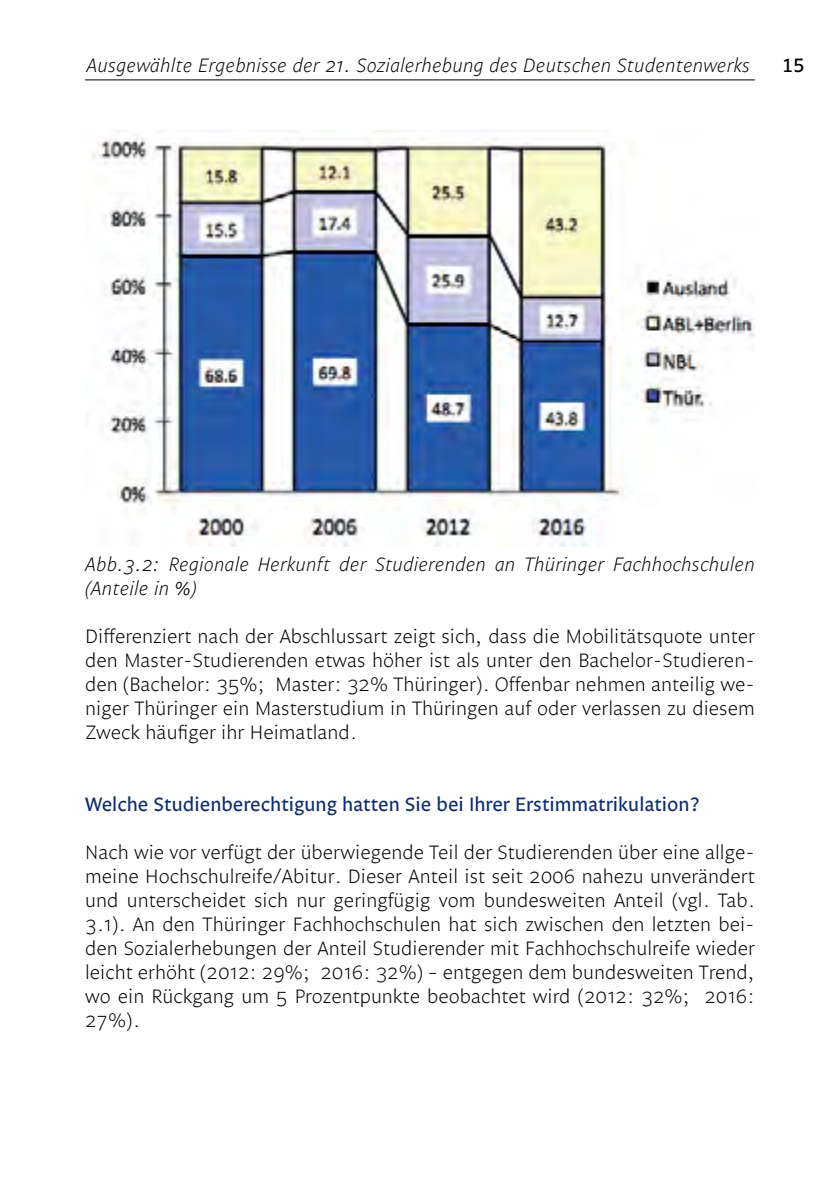
<style>
.page{position:relative;width:840px;height:1191px;background:#fff}
.page>*{position:absolute;margin:0;border:0;box-sizing:border-box;transform-origin:0 0}
.t1{font:300 20px/24px "Legato";color:#000;text-align:justify}
.t2{font:italic 300 20px/24px "Legato";color:#000}
.t3{font:20px "Legato";color:#0e2d6d}
.t4{font:20px "Legato TF";color:#000}
</style>
<div class="page">
<hr style="left:85px;top:79px;width:669px;height:1px;background:#000">
<img style="left:91px;top:130px;width:663px;height:416px">
<p class="t2" style="left:86px;top:54px;width:664px">Ausgewählte Ergebnisse der 21. Sozialerhebung des Deutschen Studentenwerks</p>
<p class="t4" style="left:781px;top:53px;width:24px">15</p>
<p class="t2" style="left:85px;top:553px;width:670px">Abb.3.2: Regionale Herkunft der Studierenden an Thüringer Fachhochschulen (Anteile in %)</p>
<p class="t1" style="left:85px;top:625px;width:670px">Differenziert nach der Abschlussart zeigt sich, dass die Mobilitätsquote unter den Master-Studierenden etwas höher ist als unter den Bachelor-Studieren&shy;den (Bachelor: 35%; Master: 32% Thüringer). Offenbar nehmen anteilig we&shy;niger Thüringer ein Masterstudium in Thüringen auf oder verlassen zu diesem Zweck häufiger ihr Heimatland.</p>
<p class="t3" style="left:85px;top:792px;width:615px">Welche Studienberechtigung hatten Sie bei Ihrer Erstimmatrikulation?</p>
<p class="t1" style="left:85px;top:841px;width:671px">Nach wie vor verfügt der überwiegende Teil der Studierenden über eine allge&shy;meine Hochschulreife/Abitur. Dieser Anteil ist seit 2006 nahezu unverändert und unterscheidet sich nur geringfügig vom bundesweiten Anteil (vgl. Tab.<br>3.1). An den Thüringer Fachhochschulen hat sich zwischen den letzten bei&shy;den Sozialerhebungen der Anteil Studierender mit Fachhochschulreife wieder leicht erhöht (2012: 29%; 2016: 32%) – entgegen dem bundesweiten Trend, wo ein Rückgang um 5 Prozentpunkte beobachtet wird (2012: 32%; 2016:<br>27%).</p>
</div>
